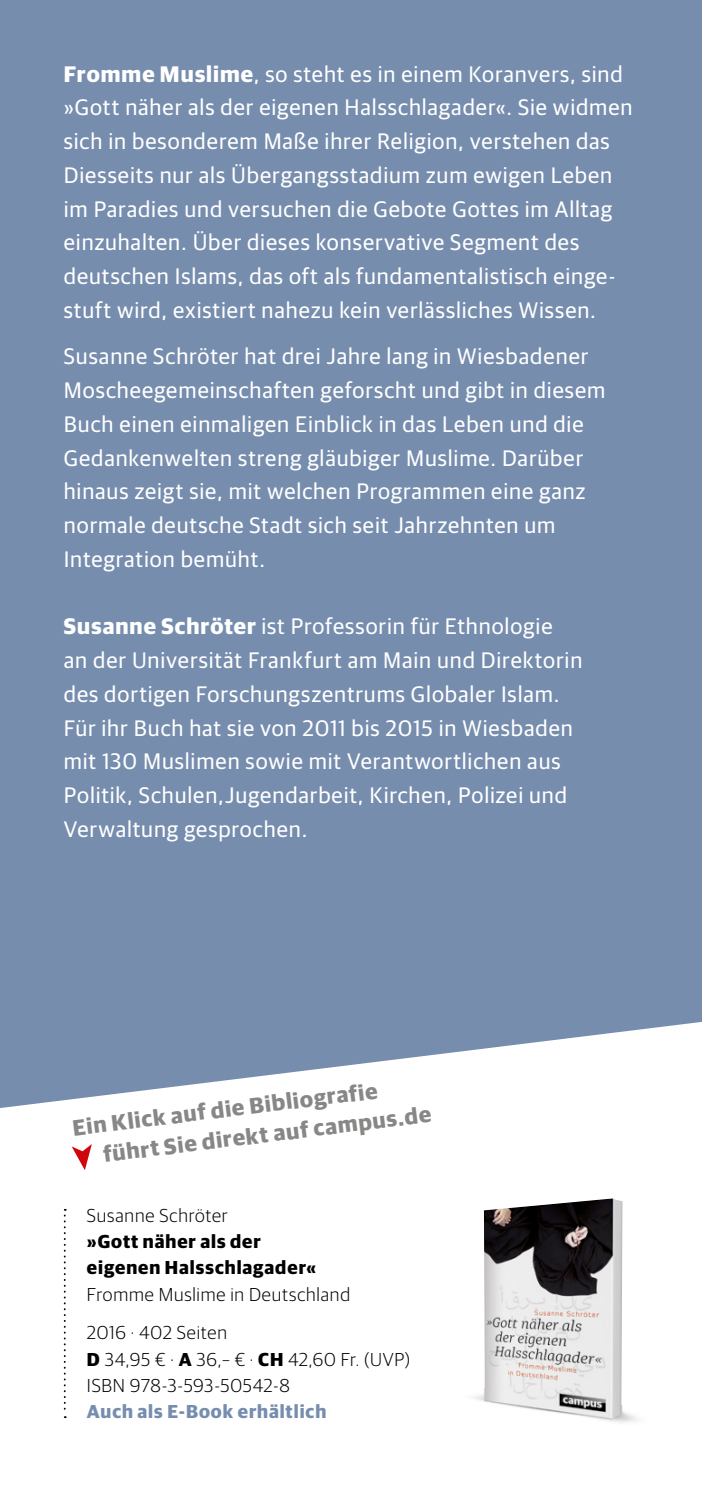
<style>
.page{position:relative;width:702px;height:1489px;background:#fff}
.page>*{position:absolute;margin:0;border:0;box-sizing:border-box;transform-origin:0 0}
.t1{font:22.5px/33.8px "Guardian Sans";letter-spacing:.04em;color:#fff}
.t2{font:700 22.5px/30px "Guardian Sans";color:#878786}
.t3{font:300 18.75px/38.8px "Guardian Sans";letter-spacing:.04em;color:#000}
.t4{font:700 18.75px/26.2px "Guardian Sans";letter-spacing:.05em;color:#000}
.t5{font:700 18.75px "Guardian Sans";letter-spacing:.05em;color:#768dae}
.s1{font-weight:700}
</style>
<div class="page">
<div style="left:0;top:0;width:702px;height:1108px;background:#768dae"></div>
<svg style="left:64px;top:1208px;width:2px;height:209px"></svg>
<img style="left:473px;top:1198px;width:165px;height:225px">
<svg style="left:72px;top:1144px;width:20px;height:26px"></svg>
<p class="t1" style="left:64px;top:55px;width:570px"><span class="s1">Fromme Muslime</span>, so steht es in einem Koranvers, sind »Gott näher als der eigenen Halsschlagader«. Sie widmen sich in besonderem Maße ihrer Religion, verstehen das Diesseits nur als Übergangsstadium zum ewigen Leben im Paradies und versuchen die Gebote Gottes im Alltag einzuhalten. Über dieses konservative Segment des deutschen Islams, das oft als fundamentalistisch einge&shy;stuft wird, existiert nahezu kein verlässliches Wissen.</p>
<p class="t1" style="left:64px;top:338px;width:543px">Susanne Schröter hat drei Jahre lang in Wiesbadener Moscheegemeinschaften geforscht und gibt in diesem Buch einen einmaligen Einblick in das Leben und die Gedankenwelten streng gläubiger Muslime. Darüber hinaus zeigt sie, mit welchen Programmen eine ganz normale deutsche Stadt sich seit Jahrzehnten um Integration bemüht.</p>
<p class="t1" style="left:64px;top:608px;width:520px"><span class="s1">Susanne Schröter</span> ist Professorin für Ethnologie<br>an der Universität Frankfurt am Main und Direktorin des dortigen Forschungszentrums Globaler Islam.<br>Für ihr Buch hat sie von 2011 bis 2015 in Wiesbaden mit 130 Muslimen sowie mit Verantwortlichen aus Politik, Schulen,Jugendarbeit, Kirchen, Polizei und Verwaltung gesprochen.</p>
<p class="t2" style="left:98px;top:1107px;width:331px;text-indent:-27px;rotate:-7deg">Ein Klick auf die Bibliografie führt Sie direkt auf campus.de</p>
<p class="t3" style="left:87px;top:1194px;width:142px">Susanne Schröter</p>
<p class="t4" style="left:87px;top:1226px;width:231px">»Gott näher als der eigenen Halsschlagader«</p>
<p class="t3" style="left:87px;top:1273px;width:264px">Fromme Muslime in Deutschland<br>2016 · 402 Seiten</p>
<p class="t3" style="left:87px;top:1344px;width:325px;line-height:26.2px"><span class="s1">D</span> 34,95 € · <span class="s1">A</span> 36,– € · <span class="s1">CH</span> 42,60 Fr. (UVP)<br>ISBN 978-3-593-50542-8</p>
<p class="t5" style="left:87px;top:1397px;width:241px">Auch als E-Book erhältlich</p>
</div>
